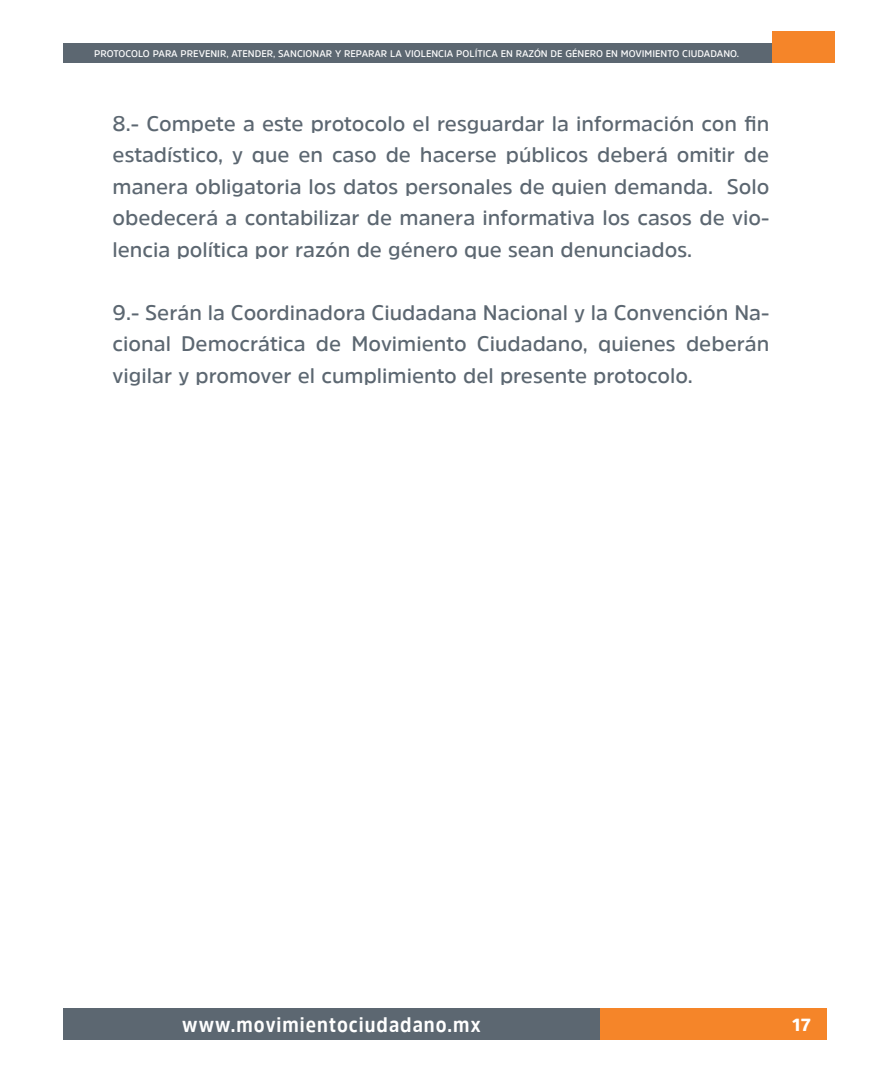
<style>
.page{position:relative;width:882px;height:1071px;background:#fff}
.page>*{position:absolute;margin:0;border:0;box-sizing:border-box;transform-origin:0 0}
.t1{font:600 21px/31.5px "Amsi Pro";color:#5c6771;text-align:justify}
.t2{font:700 21px "Amsi Pro Narw";letter-spacing:.05em;color:#fff}
.t3{font:900 17.5px "Amsi Pro";color:#fff}
.t4{font:600 9.62px "Amsi Pro";color:#fff}
</style>
<div class="page">
<div style="left:600px;top:1008px;width:226px;height:32px;background:#f58529"></div>
<div style="left:63px;top:1008px;width:537px;height:32px;background:#5c6771"></div>
<div style="left:772px;top:32px;width:63px;height:31px;background:#f58529"></div>
<div style="left:63px;top:44px;width:709px;height:19px;background:#5c6771"></div>
<p class="t4" style="left:94px;top:47px;width:646px">PROTOCOLO PARA PREVENIR, ATENDER, SANCIONAR Y REPARAR LA VIOLENCIA POLÍTICA EN RAZÓN DE GÉNERO EN MOVIMIENTO CIUDADANO.</p>
<p class="t1" style="left:113px;top:107px;width:658px">8.- Compete a este protocolo el resguardar la información con fin estadístico, y que en caso de hacerse públicos deberá omitir de manera obligatoria los datos personales de quien demanda. Solo obedecerá a contabilizar de manera informativa los casos de vio&shy;lencia política por razón de género que sean denunciados.</p>
<p class="t1" style="left:113px;top:296px;width:658px">9.- Serán la Coordinadora Ciudadana Nacional y la Convención Na&shy;cional Democrática de Movimiento Ciudadano, quienes deberán vigilar y promover el cumplimiento del presente protocolo.</p>
<p class="t2" style="left:182px;top:1010px;width:300px">www.movimientociudadano.mx</p>
<p class="t3" style="left:792px;top:1012px;width:20px">17</p>
</div>
